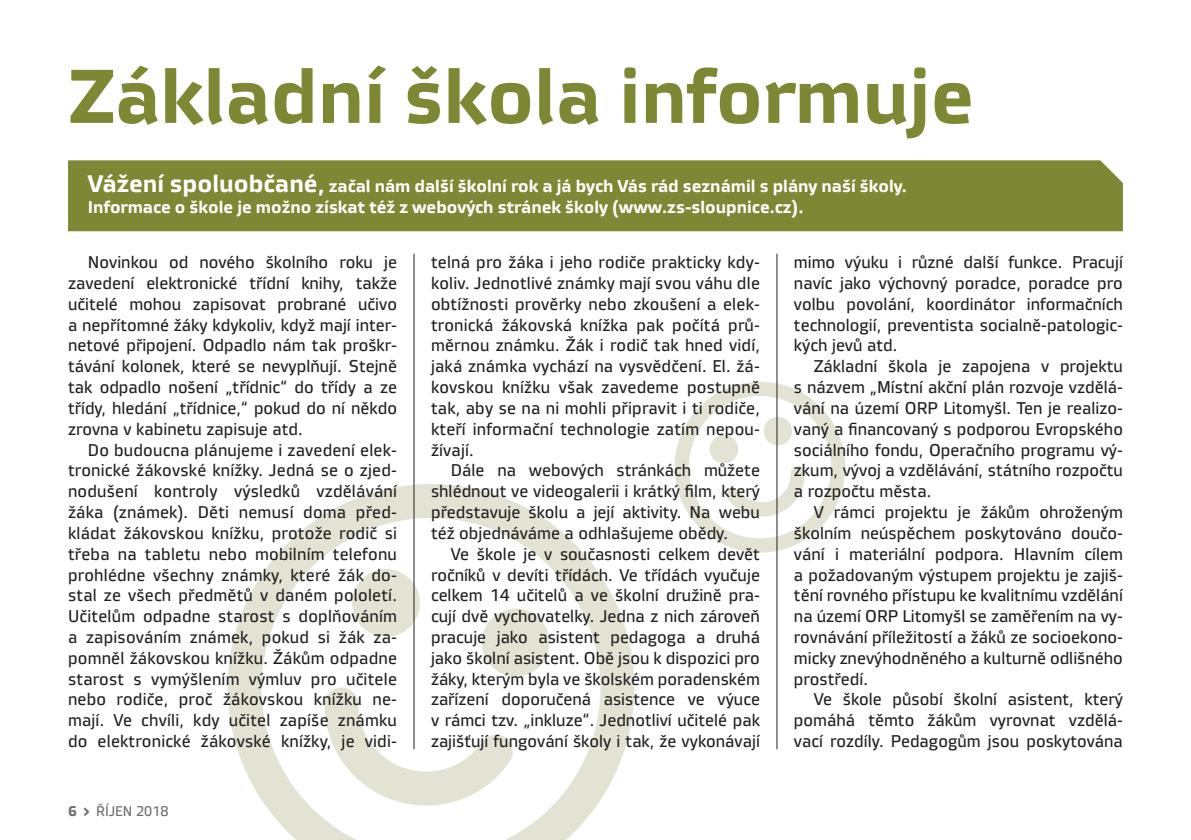
<style>
.page{position:relative;width:1191px;height:840px;background:#fff}
.page>*{position:absolute;margin:0;border:0;box-sizing:border-box;transform-origin:0 0}
.t1{font:700 76px "Vida 32 Pro";color:#7e8733}
.t2{font:17px/20.8px "Vida 32 Pro";color:#231f20;text-align:justify}
.t3{font:700 17px/20.8px "Vida 32 Pro";color:#fff}
.t4{font:14px "Vida 32 Pro";color:#6d6e70}
.s1{font-size:24px}
.s2{font-weight:700}
</style>
<div class="page">
<svg style="left:227px;top:460px;width:408px;height:379px"></svg>
<svg style="left:674px;top:371px;width:172px;height:192px"></svg>
<div style="left:68px;top:160px;width:1055px;height:71px;background:#7e8733"></div>
<hr style="left:414px;top:253px;width:1px;height:495px;background:#231f20">
<hr style="left:776px;top:253px;width:1px;height:495px;background:#231f20">
<h1 class="t1" style="left:68px;top:68px;width:907px">Základní škola informuje</h1>
<p class="t3" style="left:88px;top:177px;width:820px"><span class="s1">Vážení spoluobčané,</span> začal nám další školní rok a já bych Vás rád seznámil s plány naší školy.<br>Informace o škole je možno získat též z webových stránek školy (www.zs-sloupnice.cz).</p>
<p class="t2" style="left:68px;top:253px;width:330px;text-indent:20px">Novinkou od nového školního roku je zavedení elektronické třídní knihy, takže učitelé mohou zapisovat probrané učivo a nepřítomné žáky kdykoliv, když mají inter&shy;netové připojení. Odpadlo nám tak proškr&shy;távání kolonek, které se nevyplňují. Stejně tak odpadlo nošení „třídnic“ do třídy a ze třídy, hledání „třídnice,“ pokud do ní někdo zrovna v kabinetu zapisuje atd.</p>
<p class="t2" style="left:68px;top:440px;width:330px;text-indent:20px">Do budoucna plánujeme i zavedení elek&shy;tronické žákovské knížky. Jedná se o zjed&shy;nodušení kontroly výsledků vzdělávání žáka (známek). Děti nemusí doma před&shy;kládat žákovskou knížku, protože rodič si třeba na tabletu nebo mobilním telefonu prohlédne všechny známky, které žák do&shy;stal ze všech předmětů v daném pololetí.<br>Učitelům odpadne starost s doplňováním a zapisováním známek, pokud si žák za&shy;pomněl žákovskou knížku. Žákům odpadne starost s vymýšlením výmluv pro učitele nebo rodiče, proč žákovskou knížku ne&shy;mají. Ve chvíli, kdy učitel zapíše známku do elektronické žákovské knížky, je vidi-</p>
<p class="t4" style="left:68px;top:805px;width:102px"><span class="s2">6 ›</span> ŘÍJEN 2018</p>
<p class="t2" style="left:431px;top:253px;width:330px">telná pro žáka i jeho rodiče prakticky kdy&shy;koliv. Jednotlivé známky mají svou váhu dle obtížnosti prověrky nebo zkoušení a elek&shy;tronická žákovská knížka pak počítá prů&shy;měrnou známku. Žák i rodič tak hned vidí, jaká známka vychází na vysvědčení. El. žá&shy;kovskou knížku však zavedeme postupně tak, aby se na ni mohli připravit i ti rodiče, kteří informační technologie zatím nepou&shy;žívají.</p>
<p class="t2" style="left:431px;top:461px;width:330px;text-indent:20px">Dále na webových stránkách můžete shlédnout ve videogalerii i krátký film, který představuje školu a její aktivity. Na webu též objednáváme a odhlašujeme obědy.</p>
<p class="t2" style="left:431px;top:544px;width:330px;text-indent:20px">Ve škole je v současnosti celkem devět ročníků v devíti třídách. Ve třídách vyučuje celkem 14 učitelů a ve školní družině pra&shy;cují dvě vychovatelky. Jedna z nich zároveň pracuje jako asistent pedagoga a druhá jako školní asistent. Obě jsou k dispozici pro žáky, kterým byla ve školském poradenském zařízení doporučená asistence ve výuce v rámci tzv. „inkluze“. Jednotliví učitelé pak zajišťují fungování školy i tak, že vykonávají</p>
<p class="t2" style="left:794px;top:253px;width:330px">mimo výuku i různé další funkce. Pracují navíc jako výchovný poradce, poradce pro volbu povolání, koordinátor informačních technologií, preventista socialně-patologic&shy;kých jevů atd.</p>
<p class="t2" style="left:794px;top:357px;width:330px;text-indent:20px">Základní škola je zapojena v projektu s názvem „Místní akční plán rozvoje vzdělá&shy;vání na území ORP Litomyšl. Ten je realizo&shy;vaný a financovaný s podporou Evropského sociálního fondu, Operačního programu vý&shy;zkum, vývoj a vzdělávání, státního rozpočtu a rozpočtu města.</p>
<p class="t2" style="left:794px;top:503px;width:330px;text-indent:20px">V rámci projektu je žákům ohroženým školním neúspěchem poskytováno doučo&shy;vání i materiální podpora. Hlavním cílem a požadovaným výstupem projektu je zajiš&shy;tění rovného přístupu ke kvalitnímu vzdělání na území ORP Litomyšl se zaměřením na vy&shy;rovnávání příležitostí a žáků ze socioekono&shy;micky znevýhodněného a kulturně odlišného prostředí.</p>
<p class="t2" style="left:794px;top:690px;width:330px;text-indent:20px">Ve škole působí školní asistent, který pomáhá těmto žákům vyrovnat vzdělá&shy;vací rozdíly. Pedagogům jsou poskytována</p>
</div>
